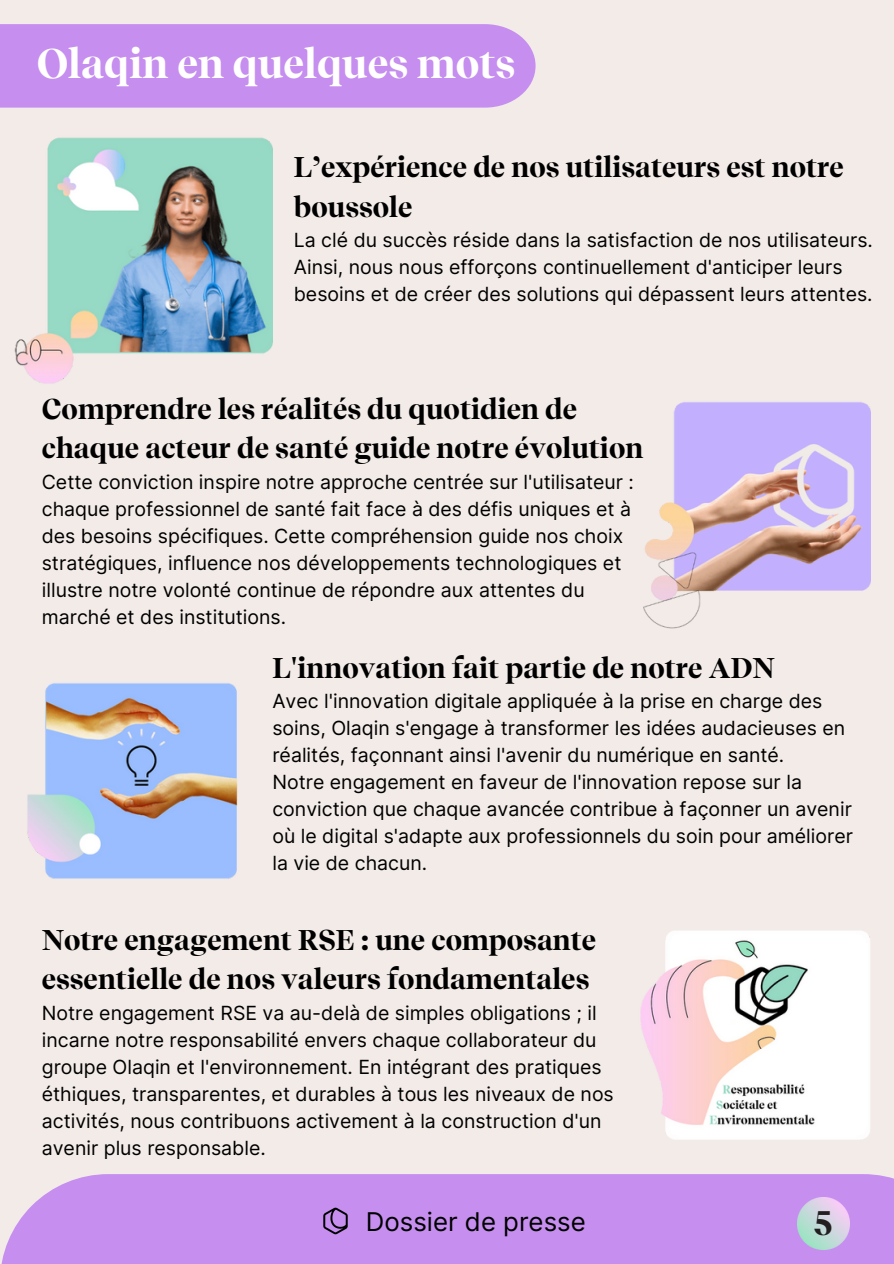
<style>
.page{position:relative;width:894px;height:1264px;background:#fff}
.page>*{position:absolute;margin:0;border:0;box-sizing:border-box;transform-origin:0 0}
.t1{font:700 41.1px "Recife Display";color:#fff}
.t2{font:700 34.5px "Recife Display";color:#231f20}
.t3{font:700 28.5px/39.3px "Recife Display";color:#000}
.t4{font:25.8px "Inter";color:#000}
.t5{font:19.5px/27px "Inter";color:#000}
</style>
<div class="page">
<div style="left:0;top:0;width:893px;height:1263px;background:#f2ebe8"></div>
<div style="left:0;top:1174px;width:893px;height:89px;background:#c68eef"></div>
<img style="left:323px;top:1207px;width:25px;height:28px">
<img style="left:797px;top:1197px;width:52px;height:52px">
<div style="left:0;top:24px;width:535px;height:84px;background:#c68eef"></div>
<img style="left:14px;top:137px;width:258px;height:247px">
<img style="left:643px;top:402px;width:227px;height:227px">
<img style="left:27px;top:683px;width:211px;height:196px">
<img style="left:640px;top:931px;width:230px;height:209px">
<p class="t1" style="left:37px;top:39px;width:480px">Olaqin en quelques mots</p>
<p class="t3" style="left:294px;top:147px;width:551px">L’expérience de nos utilisateurs est notre boussole</p>
<p class="t5" style="left:294px;top:226px;width:580px">La clé du succès réside dans la satisfaction de nos utilisateurs.<br>Ainsi, nous nous efforçons continuellement d'anticiper leurs besoins et de créer des solutions qui dépassent leurs attentes.</p>
<p class="t3" style="left:42px;top:389px;width:603px">Comprendre les réalités du quotidien de chaque acteur de santé guide notre évolution</p>
<p class="t5" style="left:42px;top:468px;width:593px">Cette conviction inspire notre approche centrée sur l'utilisateur : chaque professionnel de santé fait face à des défis uniques et à des besoins spécifiques. Cette compréhension guide nos choix stratégiques, influence nos développements technologiques et illustre notre volonté continue de répondre aux attentes du marché et des institutions.</p>
<p class="t3" style="left:272px;top:648px;width:504px">L'innovation fait partie de notre ADN</p>
<p class="t5" style="left:272px;top:687px;width:574px">Avec l'innovation digitale appliquée à la prise en charge des soins, Olaqin s'engage à transformer les idées audacieuses en réalités, façonnant ainsi l'avenir du numérique en santé.</p>
<h2 class="t5" style="left:272px;top:768px;width:582px">Notre engagement en faveur de l'innovation repose sur la conviction que chaque avancée contribue à façonner un avenir où le digital s'adapte aux professionnels du soin pour améliorer la vie de chacun.</h2>
<p class="t3" style="left:42px;top:919px;width:556px">Notre engagement RSE : une composante essentielle de nos valeurs fondamentales</p>
<p class="t5" style="left:42px;top:998px;width:573px">Notre engagement RSE va au-delà de simples obligations ; il incarne notre responsabilité envers chaque collaborateur du groupe Olaqin et l'environnement. En intégrant des pratiques éthiques, transparentes, et durables à tous les niveaux de nos activités, nous contribuons activement à la construction d'un avenir plus responsable.</p>
<p class="t4" style="left:366px;top:1205px;width:221px">Dossier de presse</p>
<p class="t2" style="left:813px;top:1202px;width:21px">5</p>
</div>
